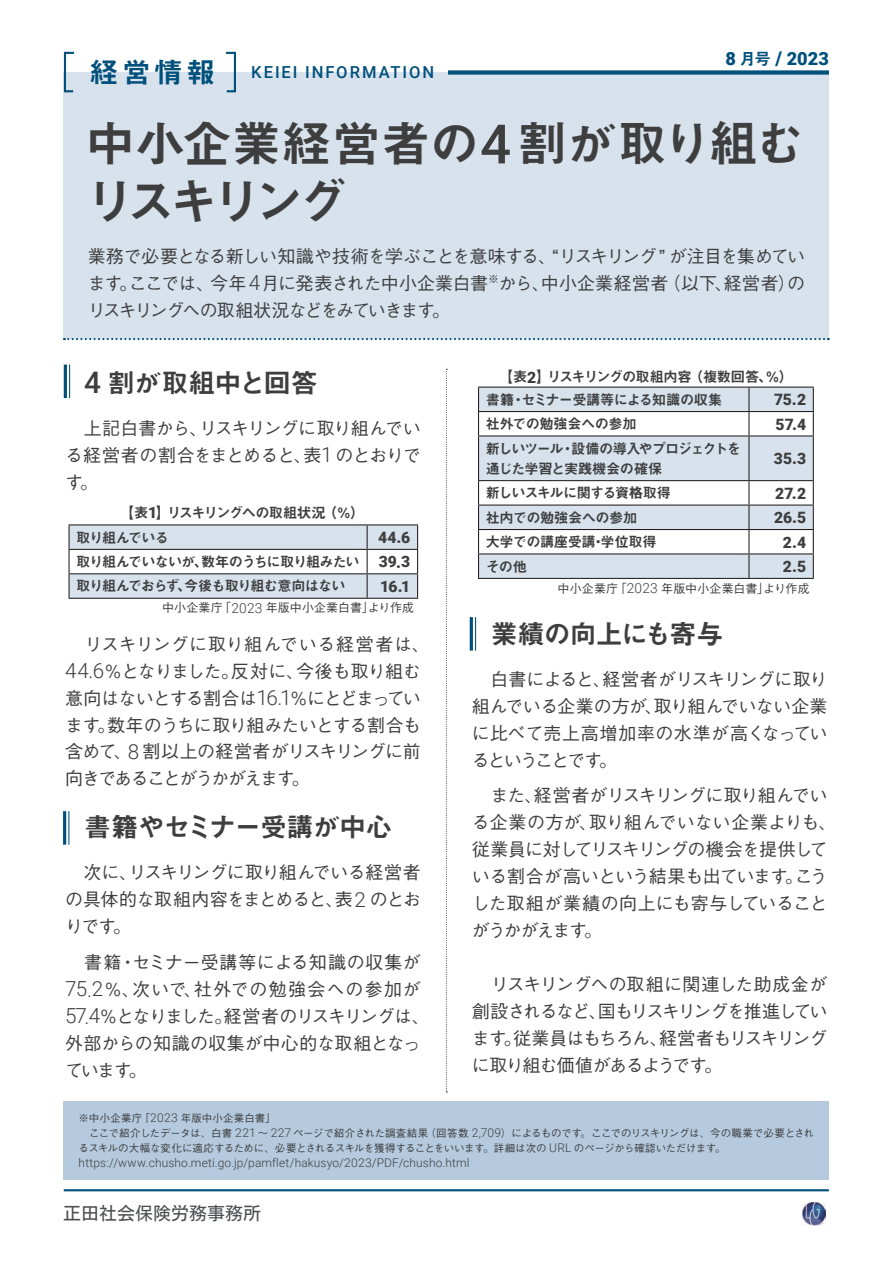
<style>
.page{position:relative;width:893px;height:1263px;background:#fff}
.page>*{position:absolute;margin:0;border:0;box-sizing:border-box;transform-origin:0 0}
.t1{font:49.5px/58.5px "Midashi Go Pr 6 N MB31 90 msp RKSJ H";letter-spacing:-.055em;color:#3e3e3f}
.t2{font:27px "Midashi Go Pr 6 N MB31 90 msp RKSJ H";letter-spacing:-.035em;color:#3e3e3f}
.t3{font:900 18.15px "Roboto";color:#00507c}
.t4{font:18px/27px "Gothic BBB Pr 6 N Medium 90 msp RKSJ H";letter-spacing:-.04em;color:#3e3e3f;text-align:justify}
.t5{font:18px/27px "Gothic BBB Pr 6 N Medium 90 msp RKSJ H";color:#3e3e3f}
.t6{font:18px "Motoya L Cedar W3 90 ms RKSJ H";color:#4c4d4e}
.t7{font:500 16.5px "Roboto";letter-spacing:.115em;color:#00507c}
.t8{font:900 15.6px "Roboto";color:#3e3e3f}
.t9{font:14.25px/24.5px "Midashi Go Pr 6 N MB31 90 msp RKSJ H";letter-spacing:-.055em;color:#3e3e3f}
.t10{font:14.25px/20.2px "Midashi Go Pr 6 N MB31 90 msp RKSJ H";letter-spacing:-.08em;color:#3e3e3f}
.t11{font:14.25px "Midashi Go Pr 6 N MB31 90 msp RKSJ H";letter-spacing:-.035em;color:#3e3e3f}
.t12{font:14.25px "Midashi Go Pr 6 N MB31 90 msp RKSJ H";letter-spacing:-.1em;color:#3e3e3f}
.t13{font:14.25px "Midashi Go Pr 6 N MB31 90 msp RKSJ H";letter-spacing:-.03em;color:#3e3e3f}
.t14{font:14.25px "Midashi Go Pr 6 N MB31 90 msp RKSJ H";letter-spacing:-.075em;color:#3e3e3f}
.t15{font:300 12px "Roboto";letter-spacing:.015em;color:#3e3e3f}
.t16{font:12px "Gothic BBB Pr 6 N Medium 90 msp RKSJ H";letter-spacing:.005em;color:#3e3e3f}
.t17{font:10.5px/14.9px "Gothic BBB Pr 6 N Medium 90 msp RKSJ H";letter-spacing:-.02em;color:#3e3e3f}
.s1{font-family:"Midashi Go Pr 6 N MB31 90 msp RKSJ H";font-weight:400;font-size:28.8px}
.s2{font-family:"Midashi Go Pr 6 N MB31 90 msp RKSJ H";font-weight:400;font-size:16.5px}
.s3{font-size:18.9px}
.s4{font-family:"Roboto";font-weight:500;font-size:54.45px}
.s5{font-family:"Roboto";font-weight:300;font-size:20.7px}
.s6{font-family:"Roboto";font-weight:500;font-size:29.7px}
.s7{font-family:"Roboto";font-weight:900;font-size:15.6px}
.s8{font-size:16.35px}
.s9{font-family:"Roboto";font-weight:900;font-size:16.35px}
.s10{font-family:"Roboto";font-weight:300;font-size:13.8px}
.s11{font-family:"Roboto";font-weight:300;font-size:20.55px}
.s12{font-family:"Roboto";font-weight:300;font-size:12px}
</style>
<div class="page">
<img style="left:802px;top:1202px;width:23px;height:23px">
<div style="left:64px;top:73px;width:765px;height:266px;background:#d7e2ed"></div>
<svg style="left:64px;top:338px;width:765px;height:2px"></svg>
<div style="left:448px;top:70px;width:381px;height:5px;background:#00507c"></div>
<svg style="left:63px;top:51px;width:13px;height:42px"></svg>
<svg style="left:224px;top:51px;width:13px;height:42px"></svg>
<hr style="left:64px;top:1189px;width:765px;height:2px;background:#00507c">
<svg style="left:446px;top:369px;width:1px;height:724px"></svg>
<hr style="left:69px;top:365px;width:1px;height:33px;background:#00507c">
<hr style="left:64px;top:365px;width:3px;height:33px;background:#00507c">
<div style="left:64px;top:1101px;width:765px;height:79px;background:#b5cade"></div>
<hr style="left:68px;top:811px;width:1px;height:34px;background:#00507c">
<hr style="left:63px;top:811px;width:3px;height:34px;background:#00507c">
<hr style="left:475px;top:617px;width:1px;height:34px;background:#00507c">
<hr style="left:470px;top:617px;width:3px;height:34px;background:#00507c">
<hr style="left:68px;top:524px;width:299px;height:1px;background:#231f20">
<hr style="left:68px;top:525px;width:2px;height:24px;background:#231f20">
<hr style="left:367px;top:524px;width:51px;height:1px;background:#231f20">
<hr style="left:68px;top:549px;width:299px;height:1px;background:#231f20">
<hr style="left:68px;top:550px;width:2px;height:23px;background:#231f20">
<hr style="left:68px;top:573px;width:299px;height:1px;background:#231f20">
<hr style="left:68px;top:574px;width:2px;height:24px;background:#231f20">
<svg style="left:69px;top:525px;width:349px;height:73px"></svg>
<hr style="left:68px;top:598px;width:350px;height:1px;background:#231f20">
<div style="left:479px;top:388px;width:334px;height:190px;background:#d7e2ed"></div>
<svg style="left:479px;top:412px;width:334px;height:141px;fill:#d9e2ed"></svg>
<hr style="left:478px;top:387px;width:271px;height:1px;background:#231f20">
<hr style="left:749px;top:387px;width:65px;height:1px;background:#231f20">
<hr style="left:478px;top:411px;width:271px;height:1px;background:#231f20">
<svg style="left:478px;top:388px;width:1px;height:47px"></svg>
<hr style="left:749px;top:411px;width:65px;height:1px;background:#231f20">
<svg style="left:748px;top:388px;width:1px;height:47px"></svg>
<svg style="left:813px;top:388px;width:1px;height:47px"></svg>
<hr style="left:478px;top:435px;width:271px;height:2px;background:#231f20">
<hr style="left:478px;top:437px;width:1px;height:43px;background:#231f20">
<hr style="left:749px;top:435px;width:65px;height:2px;background:#231f20">
<hr style="left:748px;top:437px;width:1px;height:43px;background:#231f20">
<hr style="left:813px;top:437px;width:1px;height:43px;background:#231f20">
<hr style="left:478px;top:480px;width:271px;height:1px;background:#231f20">
<hr style="left:749px;top:480px;width:65px;height:1px;background:#231f20">
<hr style="left:478px;top:505px;width:271px;height:1px;background:#231f20">
<hr style="left:749px;top:505px;width:65px;height:1px;background:#231f20">
<hr style="left:478px;top:529px;width:271px;height:1px;background:#231f20">
<hr style="left:749px;top:529px;width:65px;height:1px;background:#231f20">
<hr style="left:478px;top:553px;width:271px;height:2px;background:#231f20">
<svg style="left:478px;top:481px;width:1px;height:97px"></svg>
<hr style="left:749px;top:553px;width:65px;height:2px;background:#231f20">
<svg style="left:748px;top:481px;width:1px;height:97px"></svg>
<svg style="left:813px;top:481px;width:1px;height:97px"></svg>
<hr style="left:478px;top:578px;width:336px;height:1px;background:#231f20">
<p class="t7" style="left:90px;top:63px;width:346px"><span class="s1">経営情報　</span>KEIEI INFORMATION</p>
<p class="t3" style="left:725px;top:49px;width:105px">8 <span class="s2">月号</span> <span class="s3">/</span> 2023</p>
<h1 class="t1" style="left:86px;top:121px;width:721px">中小企業経営者の<span class="s4">4</span>割が取り組むリスキリング</h1>
<p class="t4" style="left:88px;top:245px;width:719px">業務で必要となる新しい知識や技術を学ぶことを意味する、“リスキリング” が注目を集めています。ここでは、今年<span class="s5">4</span>月に発表された中小企業白書<sup>※</sup>から、中小企業経営者（以下、経営者）のリスキリングへの取組状況などをみていきます。</p>
<h2 class="t2" style="left:84px;top:372px;width:235px"><span class="s6">4</span> 割が取組中と回答</h2>
<p class="t4" style="left:65px;top:417px;width:357px">　上記白書から、リスキリングに取り組んでいる経営者の割合をまとめると、表<span class="s5">1</span> のとおりです。</p>
<p class="t12" style="left:120px;top:507px;width:246px">【表<span class="s7">1</span>】リスキリングへの取組状況（％）</p>
<p class="t14" style="left:76px;top:532px;width:94px">取り組んでいる</p>
<p class="t8" style="left:378px;top:529px;width:34px">44<span class="s8">.</span>6</p>
<p class="t9" style="left:76px;top:551px;width:336px">取り組んでいないが、数年のうちに取り組みたい <span class="s7">39</span><span class="s9">.</span><span class="s7">3</span>取り組んでおらず、今後も取り組む意向はない</p>
<p class="t8" style="left:380px;top:577px;width:32px">16<span class="s8">.</span>1</p>
<p class="t16" style="left:162px;top:603px;width:254px">中小企業庁「<span class="s10">2023</span> 年版中小企業白書」より作成</p>
<p class="t4" style="left:65px;top:633px;width:366px;text-align:left">　リスキリングに取り組んでいる経営者は、<br><span class="s5">44</span><span class="s11">.</span><span class="s5">6</span>％となりました。反対に、今後も取り組む意向はないとする割合は<span class="s5">16</span><span class="s11">.</span><span class="s5">1</span>％にとどまっています。数年のうちに取り組みたいとする割合も含めて、<span class="s5">8</span> 割以上の経営者がリスキリングに前向きであることがうかがえます。</p>
<h2 class="t2" style="left:84px;top:817px;width:310px">書籍やセミナー受講が中心</h2>
<p class="t4" style="left:65px;top:862px;width:357px">　次に、リスキリングに取り組んでいる経営者の具体的な取組内容をまとめると、表<span class="s5">2</span> のとおりです。</p>
<p class="t5" style="left:65px;top:951px;width:366px">　書籍・セミナー受講等による知識の収集が<br><span class="s5">75</span><span class="s11">.</span><span class="s5">2</span>％、次いで、社外での勉強会への参加が<br><span class="s5">57</span><span class="s11">.</span><span class="s5">4</span>％となりました。経営者のリスキリングは、外部からの知識の収集が中心的な取組となっています。</p>
<p class="t9" style="left:499px;top:366px;width:296px">【表<span class="s7">2</span>】リスキリングの取組内容（複数回答、％）</p>
<p class="t9" style="left:486px;top:389px;width:238px">書籍・セミナー受講等による知識の収集</p>
<p class="t8" style="left:774px;top:391px;width:33px">75<span class="s8">.</span>2</p>
<p class="t11" style="left:486px;top:418px;width:152px">社外での勉強会への参加</p>
<p class="t8" style="left:775px;top:415px;width:32px">57<span class="s8">.</span>4</p>
<p class="t10" style="left:486px;top:440px;width:257px">新しいツール・設備の導入やプロジェクトを通じた学習と実践機会の確保</p>
<p class="t8" style="left:774px;top:450px;width:34px">35<span class="s8">.</span>3</p>
<p class="t10" style="left:486px;top:485px;width:187px">新しいスキルに関する資格取得</p>
<p class="t8" style="left:775px;top:484px;width:32px">27<span class="s8">.</span>2</p>
<p class="t11" style="left:486px;top:512px;width:153px">社内での勉強会への参加</p>
<p class="t8" style="left:774px;top:509px;width:33px">26<span class="s8">.</span>5</p>
<p class="t13" style="left:486px;top:536px;width:173px">大学での講座受講・学位取得</p>
<p class="t8" style="left:783px;top:533px;width:25px">2<span class="s8">.</span>4</p>
<p class="t9" style="left:486px;top:556px;width:43px">その他</p>
<p class="t8" style="left:783px;top:558px;width:25px">2<span class="s8">.</span>5</p>
<p class="t16" style="left:557px;top:584px;width:254px">中小企業庁「<span class="s10">2023</span> 年版中小企業白書」より作成</p>
<h2 class="t2" style="left:491px;top:623px;width:234px">業績の向上にも寄与</h2>
<p class="t4" style="left:472px;top:668px;width:357px">　白書によると、経営者がリスキリングに取り組んでいる企業の方が、取り組んでいない企業に比べて売上高増加率の水準が高くなっているということです。</p>
<p class="t4" style="left:472px;top:784px;width:366px;text-align:left">　また、経営者がリスキリングに取り組んでいる企業の方が、取り組んでいない企業よりも、従業員に対してリスキリングの機会を提供している割合が高いという結果も出ています。こうした取組が業績の向上にも寄与していることがうかがえます。</p>
<p class="t4" style="left:472px;top:973px;width:357px">　リスキリングへの取組に関連した助成金が創設されるなど、国もリスキリングを推進しています。従業員はもちろん、経営者もリスキリングに取り組む価値があるようです。</p>
<p class="t17" style="left:79px;top:1112px;width:737px">※中小企業庁「<span class="s12">2023</span> 年版中小企業白書」<br>　ここで紹介したデータは、白書 <span class="s12">221</span> ～ <span class="s12">227</span> ページで紹介された調査結果（回答数 <span class="s12">2,709</span>）によるものです。ここでのリスキリングは、今の職業で必要とされるスキルの大幅な変化に適応するために、必要とされるスキルを獲得することをいいます。詳細は次の <span class="s12">URL</span> のページから確認いただけます。</p>
<p class="t15" style="left:79px;top:1156px;width:392px">https://www.chusho.meti.go.jp/pamflet/hakusyo/2023/PDF/chusho.html</p>
<p class="t6" style="left:63px;top:1204px;width:199px">正田社会保険労務事務所</p>
</div>
